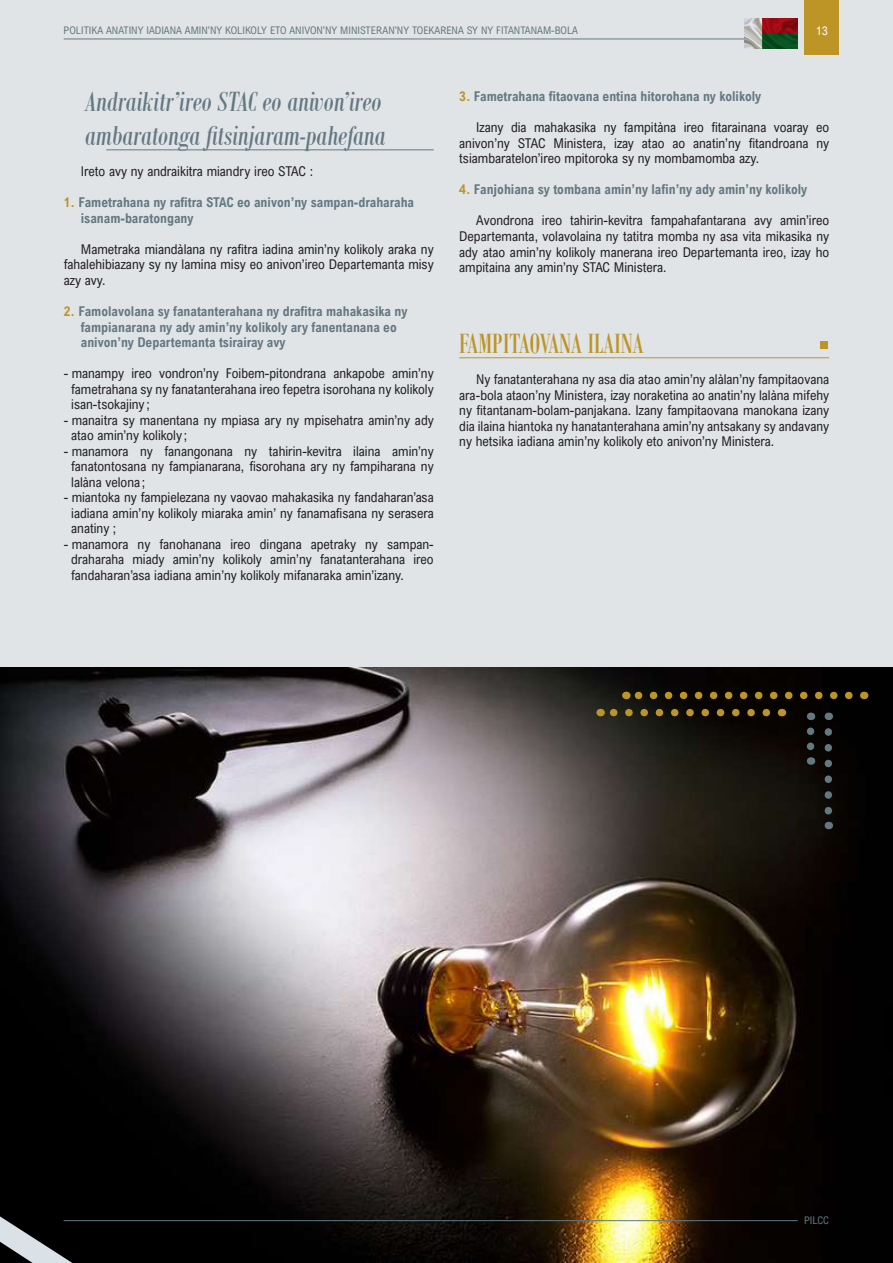
<style>
.page{position:relative;width:893px;height:1263px;background:#e0e4e6}
.page>*{position:absolute;margin:0;border:0;box-sizing:border-box;transform-origin:0 0}
.T2{font:italic 30px/34.5px "Bodoni MT Condensed";color:#647882}
.T1{font:30px "Bodoni MT Condensed";color:#bd9426}
.TC_MG{font:13.5px/15.6px "Arial Nova Cond";color:#231f20;text-align:justify}
.T3{font:700 13.5px/15.5px "Arial Nova Cond";color:#647882}
.t1{font:12px "Arial Nova Cond";color:#fff}
.t2{font:10.5px "Arial Nova Cond";color:#647882}
.s1{color:#bd9426}
</style>
<div class="page">
<img style="left:0;top:668px;width:893px;height:595px">
<svg style="left:0;top:1151px;width:93px;height:112px;background:#1c1d1d"></svg>
<div style="left:805px;top:0;width:34px;height:54px;background:#bd9426"></div>
<hr style="left:64px;top:39px;width:734px;height:1px;background:#647882">
<hr style="left:64px;top:1220px;width:734px;height:1px;background:#647882">
<img style="left:745px;top:19px;width:53px;height:29px">
<hr style="left:459px;top:357px;width:370px;height:1px;background:#bd9426">
<div style="left:821px;top:341px;width:7px;height:8px;background:#bd9426"></div>
<hr style="left:106px;top:149px;width:328px;height:1px;background:#647882">
<svg style="left:825px;top:732px;width:7px;height:97px"></svg>
<svg style="left:807px;top:731px;width:7px;height:34px"></svg>
<svg style="left:608px;top:709px;width:158px;height:7px"></svg>
<svg style="left:633px;top:692px;width:216px;height:7px;background:#523f11"></svg>
<p class="t2" style="left:64px;top:23px;width:516px">POLITIKA ANATINY IADIANA AMIN’NY KOLIKOLY ETO ANIVON’NY MINISTERAN’NY TOEKARENA SY NY FITANTANAM-BOLA</p>
<p class="t1" style="left:816px;top:23px;width:13px">13</p>
<p class="T2" style="left:85px;top:84px;width:302px">Andraikitr’ireo STAC eo anivon’ireo ambaratonga fitsinjaram-pahefana</p>
<p class="TC_MG" style="left:81px;top:163px;width:234px">Ireto avy ny andraikitra miandry ireo STAC :</p>
<p class="T3" style="left:81px;top:194px;width:335px;text-indent:-17px"><span class="s1">1.</span> Fametrahana ny rafitra STAC eo anivon’ny sampan-draharaha isanam-baratongany</p>
<p class="TC_MG" style="left:64px;top:241px;width:371px;text-indent:17px">Mametraka miandàlana ny rafitra iadina amin’ny kolikoly araka ny fahalehibiazany sy ny lamina misy eo anivon’ireo Departemanta misy azy avy.</p>
<p class="T3" style="left:81px;top:303px;width:328px;text-indent:-17px"><span class="s1">2.</span> Famolavolana sy fanatanterahana ny drafitra mahakasika ny fampianarana ny ady amin’ny kolikoly ary fanentanana eo anivon’ny Departemanta tsirairay avy</p>
<p class="TC_MG" style="left:71px;top:365px;width:364px;text-indent:-7px">- manampy ireo vondron’ny Foibem-pitondrana ankapobe amin’ny fametrahana sy ny fanatanterahana ireo fepetra isorohana ny kolikoly isan-tsokajiny ;</p>
<p class="TC_MG" style="left:71px;top:412px;width:364px;text-indent:-7px">- manaitra sy manentana ny mpiasa ary ny mpisehatra amin’ny ady atao amin’ny kolikoly ;</p>
<p class="TC_MG" style="left:71px;top:443px;width:364px;text-indent:-7px">- manamora ny fanangonana ny tahirin-kevitra ilaina amin’ny fanatontosana ny fampianarana, fisorohana ary ny fampiharana ny lalàna velona ;</p>
<p class="TC_MG" style="left:71px;top:489px;width:364px;text-indent:-7px">- miantoka ny fampielezana ny vaovao mahakasika ny fandaharan’asa iadiana amin’ny kolikoly miaraka amin’ ny fanamafisana ny serasera anatiny ;</p>
<p class="TC_MG" style="left:71px;top:536px;width:364px;text-indent:-7px">- manamora ny fanohanana ireo dingana apetraky ny sampan&shy;draharaha miady amin’ny kolikoly amin’ny fanatanterahana ireo fandaharan’asa iadiana amin’ny kolikoly mifanaraka amin’izany.</p>
<p class="T3" style="left:459px;top:88px;width:303px"><span class="s1">3.</span> Fametrahana fitaovana entina hitorohana ny kolikoly</p>
<p class="TC_MG" style="left:459px;top:119px;width:371px;text-indent:17px">Izany dia mahakasika ny fampitàna ireo fitarainana voaray eo anivon’ny STAC Ministera, izay atao ao anatin’ny fitandroana ny tsiambaratelon’ireo mpitoroka sy ny mombamomba azy.</p>
<p class="T3" style="left:459px;top:182px;width:349px"><span class="s1">4.</span> Fanjohiana sy tombana amin’ny lafin’ny ady amin’ny kolikoly</p>
<p class="TC_MG" style="left:459px;top:213px;width:371px;text-indent:17px">Avondrona ireo tahirin-kevitra fampahafantarana avy amin’ireo Departemanta, volavolaina ny tatitra momba ny asa vita mikasika ny ady atao amin’ny kolikoly manerana ireo Departemanta ireo, izay ho ampitaina any amin’ny STAC Ministera.</p>
<p class="T1" style="left:459px;top:326px;width:186px">FAMPITAOVANA ILAINA</p>
<p class="TC_MG" style="left:459px;top:371px;width:371px;text-indent:17px">Ny fanatanterahana ny asa dia atao amin’ny alàlan’ny fampitaovana ara-bola ataon’ny Ministera, izay noraketina ao anatin’ny lalàna mifehy ny fitantanam-bolam-panjakana. Izany fampitaovana manokana izany dia ilaina hiantoka ny hanatanterahana amin’ny antsakany sy andavany ny hetsika iadiana amin’ny kolikoly eto anivon’ny Ministera.</p>
<p class="t2" style="left:804px;top:1214px;width:26px">PILCC</p>
</div>
